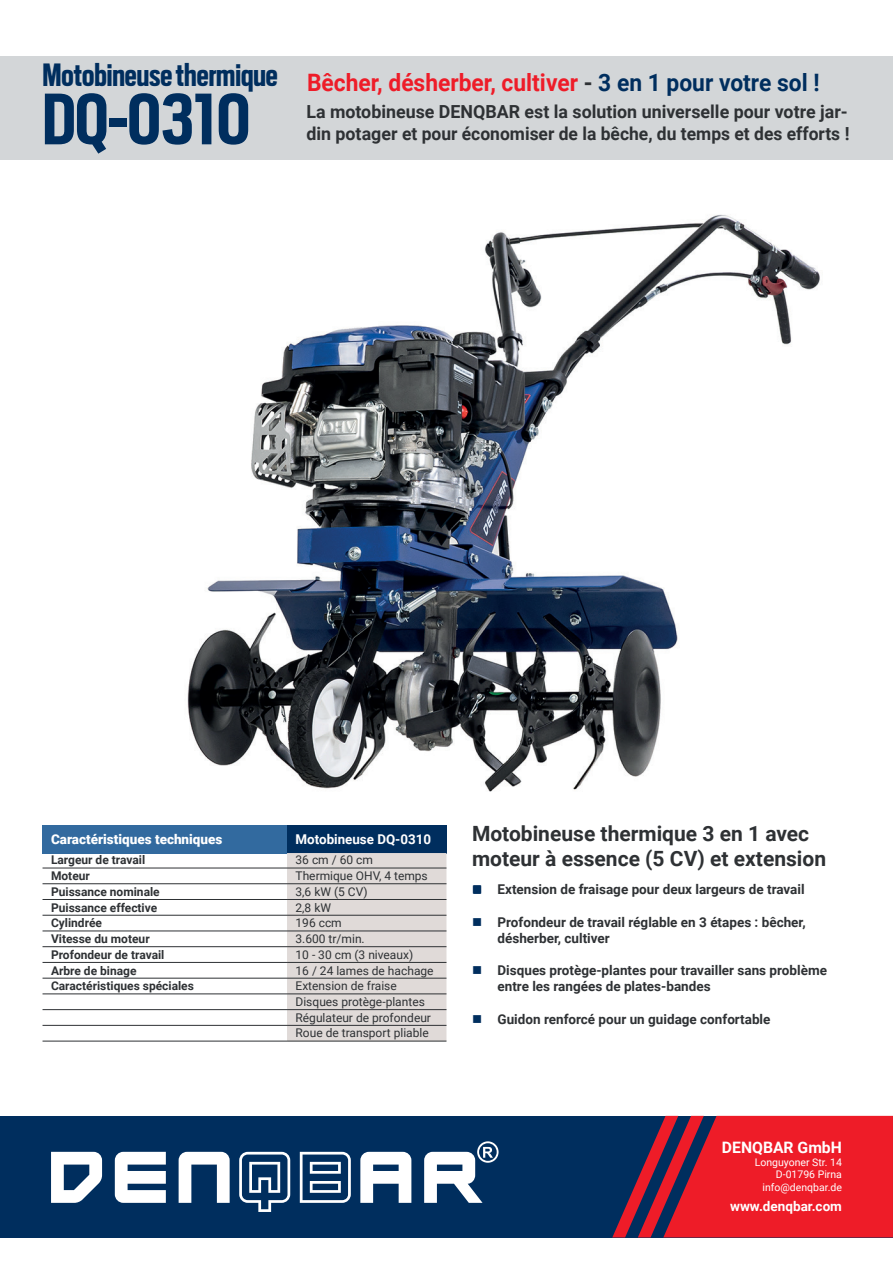
<style>
.page{position:relative;width:893px;height:1263px;background:#fff}
.page>*{position:absolute;margin:0;border:0;box-sizing:border-box;transform-origin:0 0}
.t1{font:700 81px "Scout Cond";color:#002e5e}
.t2{font:700 36px "Scout Cond";color:#002e5e}
.t3{font:700 24px "Roboto";color:#ee1c28;scale:.95 1}
.t4{font:700 21px/25.2px "Roboto";color:#2e3134}
.t5{font:700 18px/21.6px "Roboto";color:#2e3134}
.t6{font:700 15.75px "Roboto";color:#fff}
.t7{font:700 13.5px/16.2px "Roboto";color:#2e3134}
.t8{font:700 13.5px "Roboto";color:#fff}
.t9{font:900 13.5px "Roboto";color:#fff}
.t10{font:12px/15.8px "Roboto";color:#2e3134}
.t11{font:700 12px "Roboto";color:#2e3134}
.t12{font:10.5px/12.6px "Roboto";color:#fff;text-align:right}
.s1{color:#2e3134}
.s2{color:#002e5e}
</style>
<div class="page">
<div style="left:0;top:56px;width:893px;height:104px;background:#d3d6d8"></div>
<img style="left:187px;top:214px;width:633px;height:578px">
<div style="left:0;top:1116px;width:893px;height:121px;background:#002e5e"></div>
<svg style="left:612px;top:1116px;width:281px;height:121px"></svg>
<svg style="left:424px;top:1141px;width:75px;height:62px"></svg>
<svg style="left:360px;top:1152px;width:51px;height:51px"></svg>
<svg style="left:239px;top:1152px;width:51px;height:60px"></svg>
<svg style="left:300px;top:1152px;width:51px;height:51px"></svg>
<svg style="left:179px;top:1152px;width:51px;height:51px"></svg>
<svg style="left:115px;top:1152px;width:51px;height:51px"></svg>
<svg style="left:51px;top:1152px;width:51px;height:51px"></svg>
<div style="left:43px;top:825px;width:244px;height:28px;background:#326a9f"></div>
<div style="left:287px;top:825px;width:159px;height:28px;background:#002e5e"></div>
<div style="left:287px;top:853px;width:159px;height:188px;background:#e0dad8"></div>
<hr style="left:43px;top:868px;width:244px;height:1px;background:#2e3134">
<hr style="left:287px;top:868px;width:159px;height:1px;background:#2e3134">
<hr style="left:43px;top:883px;width:244px;height:1px;background:#2e3134">
<hr style="left:287px;top:883px;width:159px;height:1px;background:#2e3134">
<hr style="left:43px;top:899px;width:244px;height:1px;background:#2e3134">
<hr style="left:287px;top:899px;width:159px;height:1px;background:#2e3134">
<hr style="left:43px;top:915px;width:244px;height:1px;background:#2e3134">
<hr style="left:287px;top:915px;width:159px;height:1px;background:#2e3134">
<hr style="left:43px;top:930px;width:244px;height:1px;background:#2e3134">
<hr style="left:287px;top:930px;width:159px;height:1px;background:#2e3134">
<hr style="left:43px;top:946px;width:244px;height:1px;background:#2e3134">
<hr style="left:287px;top:946px;width:159px;height:1px;background:#2e3134">
<hr style="left:43px;top:962px;width:244px;height:1px;background:#2e3134">
<hr style="left:287px;top:962px;width:159px;height:1px;background:#2e3134">
<hr style="left:43px;top:978px;width:244px;height:1px;background:#2e3134">
<hr style="left:287px;top:978px;width:159px;height:1px;background:#2e3134">
<hr style="left:43px;top:993px;width:244px;height:1px;background:#2e3134">
<hr style="left:287px;top:993px;width:159px;height:1px;background:#2e3134">
<hr style="left:43px;top:1009px;width:244px;height:1px;background:#2e3134">
<hr style="left:287px;top:1009px;width:159px;height:1px;background:#2e3134">
<hr style="left:43px;top:1025px;width:244px;height:1px;background:#2e3134">
<hr style="left:287px;top:1025px;width:159px;height:1px;background:#2e3134">
<hr style="left:43px;top:1041px;width:244px;height:1px;background:#2e3134">
<hr style="left:287px;top:1041px;width:159px;height:1px;background:#2e3134">
<h2 class="t2" style="left:43px;top:52px;width:237px">Motobineuse thermique</h2>
<h1 class="t1" style="left:43px;top:67px;width:210px">DQ-0310</h1>
<h3 class="t3" style="left:307px;top:66px;width:541px">Bêcher, désherber, cultiver <span class="s1">-</span> <span class="s2">3 en 1 pour votre sol !</span></h3>
<h3 class="t5" style="left:306px;top:101px;width:545px">La motobineuse DENQBAR est la solution universelle pour votre jar&shy;din potager et pour économiser de la bêche, du temps et des efforts !</h3>
<p class="t9" style="left:51px;top:829px;width:173px">Caractéristiques techniques</p>
<p class="t8" style="left:296px;top:829px;width:137px">Motobineuse DQ-0310</p>
<p class="t11" style="left:51px;top:852px;width:96px">Largeur de travail</p>
<p class="t10" style="left:296px;top:852px;width:79px">36 cm / 60 cm</p>
<p class="t11" style="left:51px;top:867px;width:40px">Moteur</p>
<p class="t10" style="left:296px;top:867px;width:134px">Thermique OHV, 4 temps</p>
<p class="t11" style="left:51px;top:883px;width:110px">Puissance nominale</p>
<p class="t10" style="left:296px;top:883px;width:74px">3,6 kW (5 CV)</p>
<p class="t11" style="left:51px;top:899px;width:108px">Puissance effective</p>
<p class="t10" style="left:296px;top:899px;width:37px">2,8 kW</p>
<p class="t11" style="left:51px;top:915px;width:52px">Cylindrée</p>
<p class="t10" style="left:296px;top:915px;width:48px">196 ccm</p>
<p class="t11" style="left:51px;top:930px;width:100px">Vitesse du moteur</p>
<p class="t10" style="left:296px;top:930px;width:71px">3.600 tr/min.</p>
<p class="t11" style="left:51px;top:946px;width:115px">Profondeur de travail</p>
<p class="t10" style="left:296px;top:946px;width:119px">10 - 30 cm (3 niveaux)</p>
<p class="t11" style="left:51px;top:962px;width:87px">Arbre de binage</p>
<p class="t10" style="left:296px;top:962px;width:140px">16 / 24 lames de hachage</p>
<p class="t11" style="left:51px;top:977px;width:144px">Caractéristiques spéciales</p>
<p class="t10" style="left:296px;top:978px;width:137px">Extension de fraise<br>Disques protège-plantes<br>Régulateur de profondeur<br>Roue de transport pliable</p>
<h3 class="t4" style="left:472px;top:820px;width:356px">Motobineuse thermique 3 en 1 avec moteur à essence (5 CV) et extension</h3>
<p class="t7" style="left:472px;top:881px;width:334px"><span class="s2">■</span> Extension de fraisage pour deux largeurs de travail</p>
<p class="t7" style="left:497px;top:913px;width:310px;text-indent:-26px"><span class="s2">■</span> Profondeur de travail réglable en 3 étapes : bêcher, désherber, cultiver</p>
<p class="t7" style="left:497px;top:962px;width:331px;text-indent:-26px"><span class="s2">■</span> Disques protège-plantes pour travailler sans problème entre les rangées de plates-bandes</p>
<p class="t7" style="left:472px;top:1010px;width:300px"><span class="s2">■</span> Guidon renforcé pour un guidage confortable</p>
<p class="t6" style="left:722px;top:1136px;width:122px">DENQBAR GmbH</p>
<p class="t12" style="left:755px;top:1155px;width:89px">Longuyoner Str. 14<br>D-01796 Pirna info@denqbar.de</p>
<p class="t8" style="left:730px;top:1197px;width:113px">www.denqbar.com</p>
</div>
